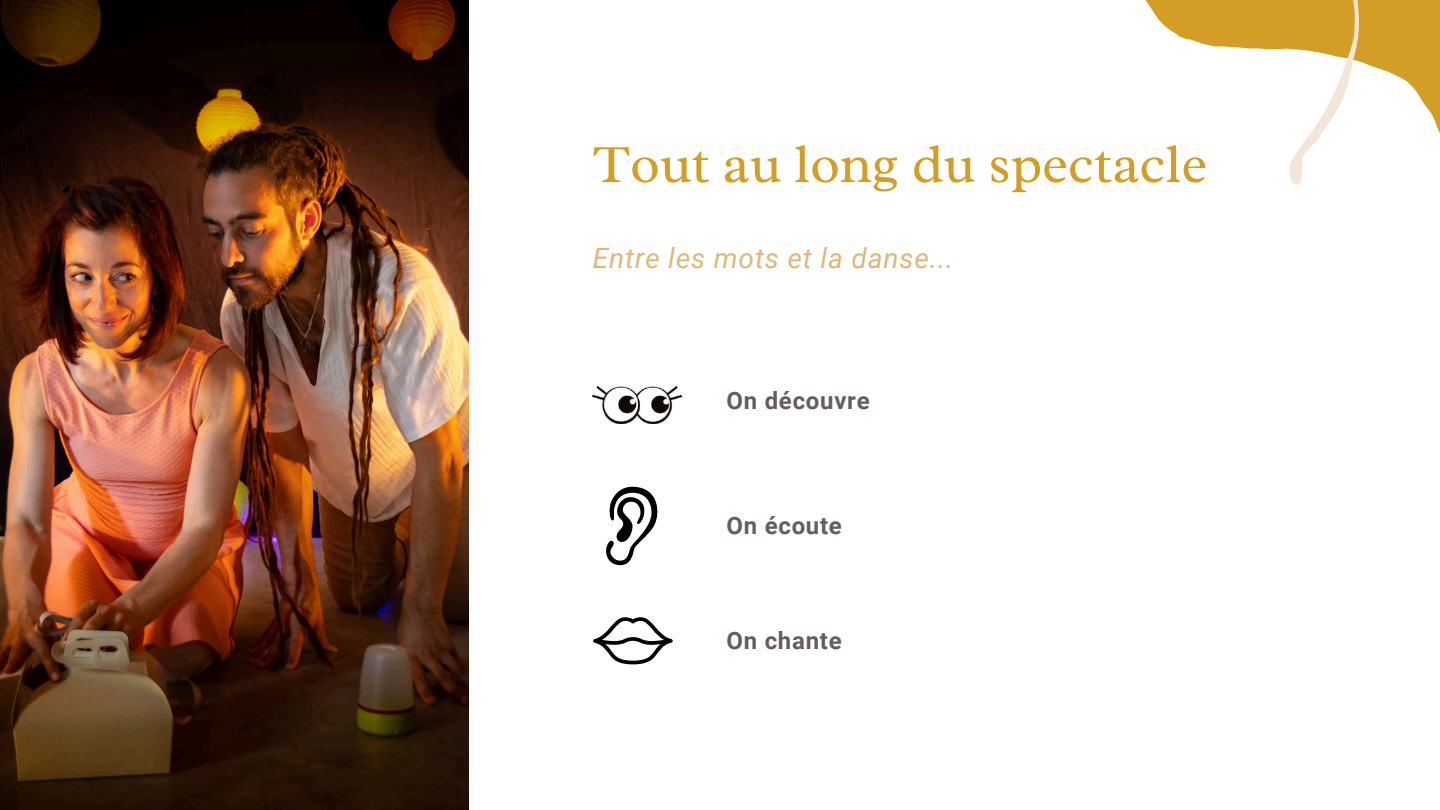
<style>
.page{position:relative;width:1440px;height:810px;background:#fff}
.page>*{position:absolute;margin:0;border:0;box-sizing:border-box;transform-origin:0 0}
.t1{font:54.8px "Radley";color:#d49e26}
.t2{font:italic 28px "Roboto";letter-spacing:.03em;color:#dfb77a}
.t3{font:700 24px "Roboto";letter-spacing:.03em;color:#665d5a}
</style>
<div class="page">
<img style="left:0;top:0;width:469px;height:810px">
<svg style="left:1145px;top:0;width:295px;height:134px"></svg>
<svg style="left:1289px;top:0;width:125px;height:185px"></svg>
<img style="left:593px;top:386px;width:88px;height:38px">
<svg style="left:593px;top:617px;width:80px;height:47px"></svg>
<svg style="left:606px;top:486px;width:52px;height:79px"></svg>
<h1 class="t1" style="left:593px;top:129px;width:616px">Tout au long du spectacle</h1>
<p class="t2" style="left:593px;top:242px;width:362px">Entre les mots et la danse...</p>
<p class="t3" style="left:727px;top:387px;width:145px">On découvre</p>
<p class="t3" style="left:727px;top:512px;width:117px">On écoute</p>
<p class="t3" style="left:727px;top:627px;width:117px">On chante</p>
</div>
